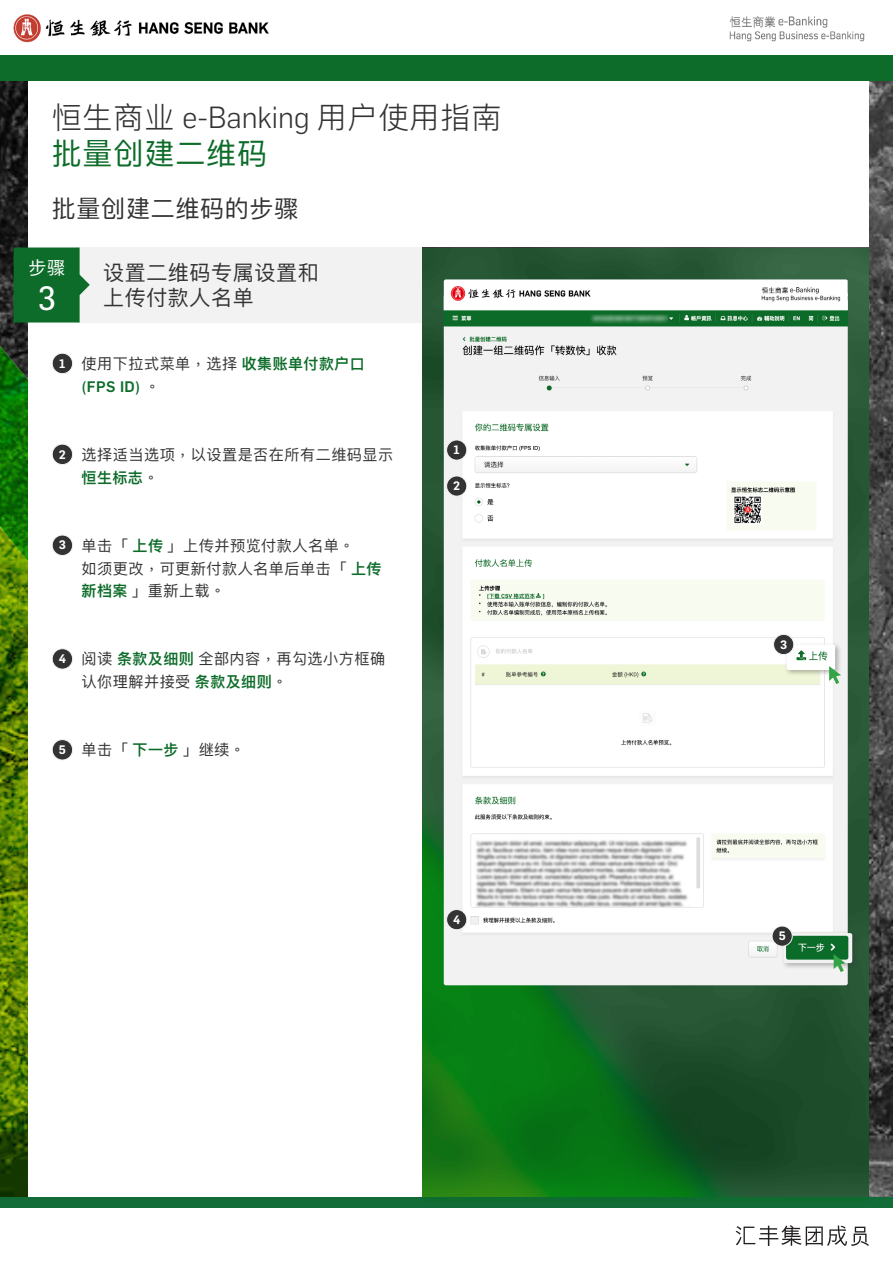
<style>
.page{position:relative;width:893px;height:1263px;background:#fff}
.page>*{position:absolute;margin:0;border:0;box-sizing:border-box;transform-origin:0 0}
.t1{font:33px "Flama";color:#fff}
.t2{font:300 30px/36px "Ping Fang SC";letter-spacing:.03em;color:#333}
.t3{font:24px "Ping Fang SC";letter-spacing:.03em;color:#333}
.t4{font:21px "Ping Fang SC";letter-spacing:.03em;color:#333}
.t5{font:18px "Ping Fang SC";color:#fff}
.paragraph{font:15.15px/22.6px "Ping Fang SC";letter-spacing:.03em;color:#333}
.paragraph-2{font:500 15px "Flama";color:#0d6c29}
.paragraph-3{font:600 15px "Ping Fang SC";color:#0d6c29}
.t6{font:600 12.15px "Flama";color:#fff}
.t7{font:600 12px "Flama";color:#fff}
.s1{font-family:"Flama"}
.s2{font-weight:400;color:#0d6c29}
.s3{font-family:"Ping Fang HK"}
.s4{font-weight:600;font-size:15px;color:#0d6c29}
.s5{font-family:"Ping Fang HK";font-weight:400;font-size:15.15px;color:#333}
</style>
<div class="page">
<img style="left:0;top:80px;width:893px;height:1117px">
<img style="left:13px;top:14px;width:256px;height:29px">
<img style="left:729px;top:16px;width:136px;height:26px">
<div style="left:0;top:55px;width:893px;height:25px;background:#0d6c29"></div>
<div style="left:28px;top:323px;width:395px;height:912px;background:#fff"></div>
<div style="left:28px;top:81px;width:841px;height:166px;background:#fff"></div>
<div style="left:76px;top:247px;width:347px;height:76px;background:#f2f2f2"></div>
<svg style="left:14px;top:247px;width:76px;height:75px;background:#297c41"></svg>
<div style="left:0;top:1197px;width:893px;height:12px;background:#116c38"></div>
<div style="left:0;top:1208px;width:893px;height:54px;background:#fff"></div>
<svg style="left:736px;top:1225px;width:133px;height:21px"></svg>
<svg style="left:423px;top:248px;width:446px;height:949px;background:#1b6028"></svg>
<img style="left:444px;top:326px;width:404px;height:659px">
<div style="left:784px;top:642px;width:58px;height:34px;background:#333;opacity:.35"></div>
<img style="left:787px;top:644px;width:48px;height:26px">
<div style="left:781px;top:930px;width:78px;height:40px;background:#333;opacity:.35"></div>
<img style="left:783px;top:933px;width:69px;height:30px">
<div style="left:447px;top:440px;width:20px;height:20px;background:#323332;border-radius:50%"></div>
<div style="left:446px;top:440px;width:21px;height:20px;border:1px solid #f3f3f3;border-radius:50%"></div>
<div style="left:447px;top:476px;width:20px;height:20px;background:#323332;border-radius:50%"></div>
<div style="left:446px;top:476px;width:21px;height:20px;border:1px solid #f3f3f3;border-radius:50%"></div>
<div style="left:774px;top:634px;width:20px;height:21px;background:#323332;border-radius:50%"></div>
<div style="left:773px;top:634px;width:21px;height:21px;border:1px solid #f3f3f3;border-radius:50%"></div>
<div style="left:447px;top:909px;width:20px;height:21px;background:#323332;border-radius:50%"></div>
<div style="left:446px;top:909px;width:21px;height:21px;border:1px solid #f3f3f3;border-radius:50%"></div>
<div style="left:772px;top:926px;width:20px;height:20px;background:#323332;border-radius:50%"></div>
<div style="left:772px;top:926px;width:21px;height:21px;border:1px solid #f3f3f3;border-radius:50%"></div>
<svg style="left:834px;top:954px;width:12px;height:18px"></svg>
<svg style="left:829px;top:666px;width:12px;height:18px"></svg>
<div style="left:52px;top:353px;width:21px;height:21px;background:#333;border-radius:50%"></div>
<div style="left:52px;top:353px;width:21px;height:21px;border:1px solid #f3f3f3;border-radius:50%"></div>
<div style="left:52px;top:444px;width:21px;height:20px;background:#333;border-radius:50%"></div>
<div style="left:52px;top:444px;width:21px;height:21px;border:1px solid #f3f3f3;border-radius:50%"></div>
<div style="left:52px;top:535px;width:21px;height:20px;background:#333;border-radius:50%"></div>
<div style="left:52px;top:535px;width:21px;height:21px;border:1px solid #f3f3f3;border-radius:50%"></div>
<div style="left:52px;top:649px;width:21px;height:20px;background:#333;border-radius:50%"></div>
<div style="left:52px;top:648px;width:21px;height:21px;border:1px solid #f3f3f3;border-radius:50%"></div>
<div style="left:52px;top:740px;width:21px;height:20px;background:#333;border-radius:50%"></div>
<div style="left:52px;top:739px;width:21px;height:21px;border:1px solid #f3f3f3;border-radius:50%"></div>
<img style="left:444px;top:279px;width:404px;height:47px">
<div style="left:653px;top:284px;width:71px;height:20px;background:#fff;border-radius:2px"></div>
<svg style="left:794px;top:648px;width:14px;height:16px"></svg>
<svg style="left:796px;top:650px;width:10px;height:10px"></svg>
<h2 class="t2" style="left:52px;top:99px;width:451px">恒生商业 <span class="s1">e-Banking</span> 用户使用指南<span class="s2">批量创建二维码</span></h2>
<h3 class="t3" style="left:52px;top:194px;width:248px">批量创建二维码的步骤</h3>
<p class="t5" style="left:29px;top:256px;width:38px">步骤</p>
<p class="t4" style="left:103px;top:259px;width:217px">设置二维码专属设置和</p>
<p class="t1" style="left:38px;top:278px;width:20px">3</p>
<p class="t4" style="left:103px;top:285px;width:152px">上传付款人名单</p>
<p class="t6" style="left:59px;top:354px;width:8px">1</p>
<p class="paragraph" style="left:82px;top:352px;width:285px">使用下拉式菜单<span class="s3">，</span>选择<span class="s4">收集账单付款户口</span></p>
<p class="paragraph-2" style="left:82px;top:375px;width:80px">(FPS ID) <span class="s5">。</span></p>
<p class="t6" style="left:59px;top:445px;width:9px">2</p>
<p class="paragraph" style="left:82px;top:443px;width:313px">选择适当选项<span class="s3">，</span>以设置是否在所有二维码显示</p>
<p class="paragraph-3" style="left:82px;top:468px;width:78px">恒生标志<span class="s5">。</span></p>
<p class="t6" style="left:59px;top:536px;width:9px">3</p>
<p class="paragraph" style="left:82px;top:534px;width:301px">单击<span class="s3">「</span><span class="s4">上传</span><span class="s3">」</span>上传并预览付款人名单<span class="s3">。<br></span>如须更改<span class="s3">，</span>可更新付款人名单后单击<span class="s3">「</span><span class="s4">上传新档案</span><span class="s3">」</span>重新上载<span class="s3">。</span></p>
<p class="t6" style="left:59px;top:650px;width:9px">4</p>
<p class="paragraph" style="left:82px;top:647px;width:305px">阅读<span class="s4">条款及细则</span>全部内容<span class="s3">，</span>再勾选小方框确认你理解并接受<span class="s4">条款及细则</span><span class="s3">。</span></p>
<p class="t6" style="left:59px;top:741px;width:9px">5</p>
<p class="paragraph" style="left:82px;top:738px;width:165px">单击<span class="s3">「</span><span class="s4">下一步</span><span class="s3">」</span>继续<span class="s3">。</span></p>
<p class="t7" style="left:454px;top:441px;width:8px">1</p>
<p class="t7" style="left:453px;top:477px;width:8px">2</p>
<p class="t7" style="left:453px;top:911px;width:9px">4</p>
<p class="t7" style="left:780px;top:636px;width:9px">3</p>
<p class="t7" style="left:779px;top:927px;width:8px">5</p>
</div>
